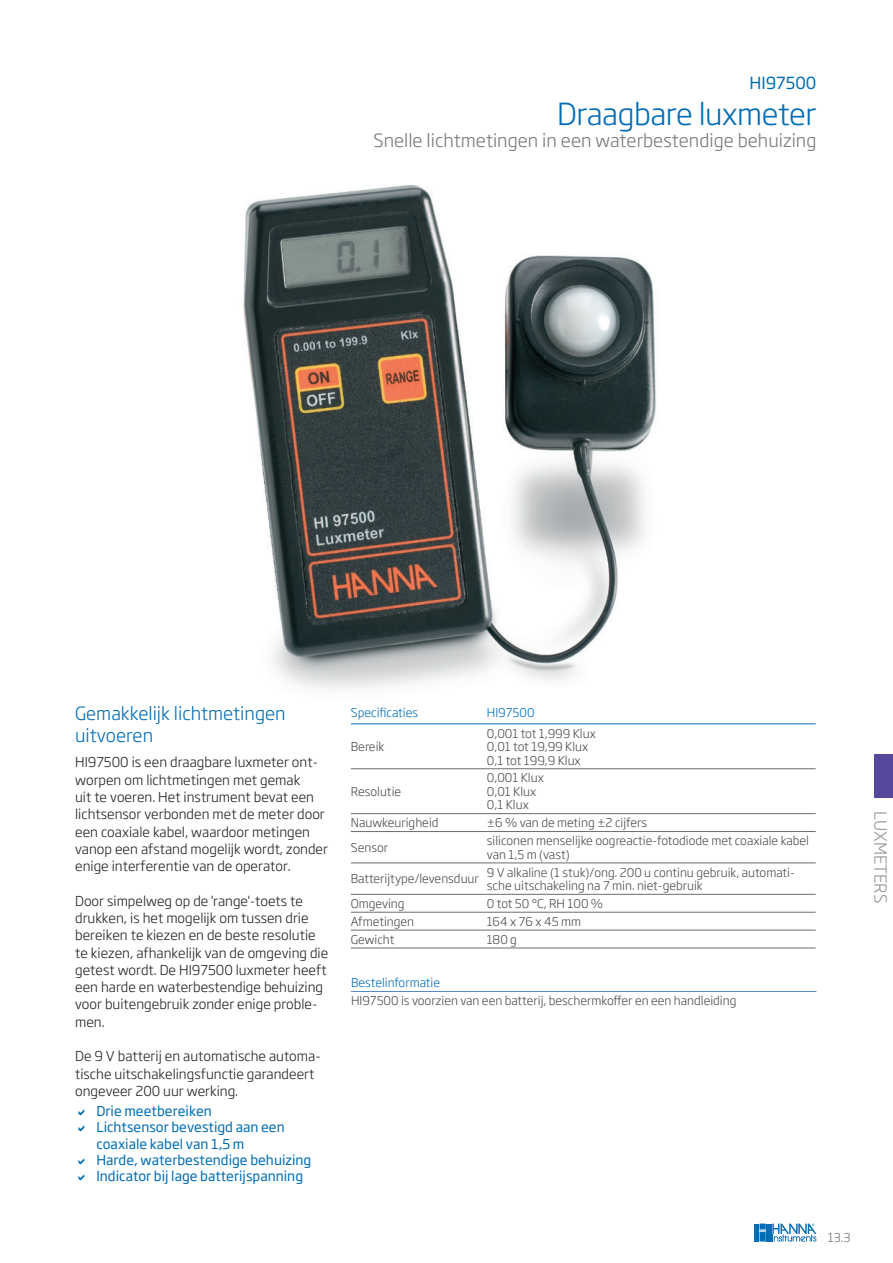
<style>
.page{position:relative;width:893px;height:1263px;background:#fff}
.page>*{position:absolute;margin:0;border:0;box-sizing:border-box;transform-origin:0 0}
.Titels{font:300 30px "Soho Gothic Pro";letter-spacing:-.015em;color:#006db7}
.subtitel_italic{font:300 18px "Soho Gothic Pro";color:#76787b}
.blauwe_titels_body{font:300 18px/21.6px "Soho Gothic Pro";color:#006db7}
.t1{font:300 16.5px "Soho Gothic Pro";color:#939598}
.Artikelcode{font:16.5px "Soho Gothic Pro";color:#006db7}
.BodyNew{font:300 13.5px/17.2px "Soho Gothic Pro";color:#231f20}
.t2{font:13.5px/16.2px "Soho Gothic Pro";color:#006db7}
.Tabeltekst__links{font:300 12px/13.5px "Soho Gothic Pro";color:#4b4c4d}
.tabellen_tekst{font:300 12px "Soho Gothic Pro";color:#4b4c4d}
.Tabeltekst__titel{font:300 12px "Soho Gothic Pro";color:#006db7}
.Bestelinformatie__ti{font:300 12px "Soho Gothic Pro";color:#006db7}
.t3{font:300 12px "Soho Gothic Pro";color:#6c6d70}
</style>
<div class="page">
<img style="left:243px;top:184px;width:413px;height:506px">
<hr style="left:351px;top:768px;width:136px;height:1px;background:#6c6d70">
<hr style="left:487px;top:768px;width:329px;height:1px;background:#6c6d70">
<hr style="left:351px;top:813px;width:136px;height:1px;background:#6c6d70">
<hr style="left:487px;top:813px;width:329px;height:1px;background:#6c6d70">
<hr style="left:351px;top:831px;width:136px;height:1px;background:#6c6d70">
<hr style="left:487px;top:831px;width:329px;height:1px;background:#6c6d70">
<hr style="left:351px;top:862px;width:136px;height:1px;background:#6c6d70">
<hr style="left:487px;top:862px;width:329px;height:1px;background:#6c6d70">
<hr style="left:351px;top:894px;width:136px;height:1px;background:#6c6d70">
<hr style="left:487px;top:894px;width:329px;height:1px;background:#6c6d70">
<hr style="left:351px;top:912px;width:136px;height:1px;background:#6c6d70">
<hr style="left:487px;top:912px;width:329px;height:1px;background:#6c6d70">
<hr style="left:351px;top:930px;width:136px;height:1px;background:#6c6d70">
<hr style="left:487px;top:930px;width:329px;height:1px;background:#6c6d70">
<hr style="left:351px;top:947px;width:136px;height:1px;background:#6c6d70">
<hr style="left:487px;top:947px;width:329px;height:1px;background:#6c6d70">
<hr style="left:351px;top:723px;width:136px;height:1px;background:#006db7">
<hr style="left:487px;top:723px;width:329px;height:1px;background:#006db7">
<hr style="left:351px;top:991px;width:465px;height:1px;background:#598ac8">
<svg style="left:754px;top:1223px;width:62px;height:19px"></svg>
<div style="left:874px;top:755px;width:19px;height:43px;background:#55499e"></div>
<p class="Artikelcode" style="left:749px;top:71px;width:68px">HI97500</p>
<p class="Titels" style="left:557px;top:91px;width:261px">Draagbare luxmeter</p>
<p class="subtitel_italic" style="left:373px;top:126px;width:444px">Snelle lichtmetingen in een waterbestendige behuizing</p>
<p class="blauwe_titels_body" style="left:75px;top:701px;width:212px">Gemakkelijk lichtmetingen uitvoeren</p>
<p class="BodyNew" style="left:75px;top:753px;width:254px">HI97500 is een draagbare luxmeter ont&shy;worpen om lichtmetingen met gemak<br>uit te voeren. Het instrument bevat een lichtsensor verbonden met de meter door een coaxiale kabel, waardoor metingen vanop een afstand mogelijk wordt, zonder enige interferentie van de operator.</p>
<p class="BodyNew" style="left:75px;top:891px;width:255px">Door simpelweg op de 'range'-toets te drukken, is het mogelijk om tussen drie bereiken te kiezen en de beste resolutie te kiezen, afhankelijk van de omgeving die getest wordt. De HI97500 luxmeter heeft een harde en waterbestendige behuizing voor buitengebruik zonder enige proble&shy;men.</p>
<p class="BodyNew" style="left:75px;top:1047px;width:247px">De 9 V batterij en automatische automa&shy;tische uitschakelingsfunctie garandeert ongeveer 200 uur werking.</p>
<p class="t2" style="left:96px;top:1102px;width:117px">Drie meetbereiken</p>
<p class="t2" style="left:96px;top:1118px;width:190px">Lichtsensor bevestigd aan een coaxiale kabel van 1,5 m</p>
<p class="t2" style="left:96px;top:1151px;width:217px">Harde, waterbestendige behuizing</p>
<p class="t2" style="left:96px;top:1167px;width:208px">Indicator bij lage batterijspanning</p>
<p class="Tabeltekst__titel" style="left:351px;top:704px;width:69px">Specificaties</p>
<p class="Tabeltekst__titel" style="left:487px;top:704px;width:49px">HI97500</p>
<p class="Tabeltekst__links" style="left:351px;top:739px;width:35px">Bereik</p>
<p class="Tabeltekst__links" style="left:487px;top:726px;width:110px">0,001 tot 1,999 Klux</p>
<p class="Tabeltekst__links" style="left:487px;top:739px;width:103px">0,01 tot 19,99 Klux</p>
<p class="Tabeltekst__links" style="left:487px;top:753px;width:95px">0,1 tot 199,9 Klux</p>
<p class="Tabeltekst__links" style="left:351px;top:784px;width:52px">Resolutie</p>
<p class="Tabeltekst__links" style="left:487px;top:770px;width:58px">0,001 Klux</p>
<p class="Tabeltekst__links" style="left:487px;top:784px;width:51px">0,01 Klux</p>
<p class="Tabeltekst__links" style="left:487px;top:797px;width:43px">0,1 Klux</p>
<p class="Tabeltekst__links" style="left:351px;top:815px;width:89px">Nauwkeurigheid</p>
<p class="Tabeltekst__links" style="left:487px;top:815px;width:162px">±6 % van de meting ±2 cijfers</p>
<p class="Tabeltekst__links" style="left:351px;top:840px;width:39px">Sensor</p>
<p class="Tabeltekst__links" style="left:487px;top:833px;width:324px">siliconen menselijke oogreactie-fotodiode met coaxiale kabel van 1,5 m (vast)</p>
<p class="Tabeltekst__links" style="left:351px;top:871px;width:130px">Batterijtype/levensduur</p>
<p class="Tabeltekst__links" style="left:487px;top:865px;width:309px">9 V alkaline (1 stuk)/ong. 200 u continu gebruik, automati&shy;sche uitschakeling na 7 min. niet-gebruik</p>
<p class="Tabeltekst__links" style="left:351px;top:896px;width:55px">Omgeving</p>
<p class="Tabeltekst__links" style="left:487px;top:896px;width:118px">0 tot 50 °C, RH 100 %</p>
<p class="Tabeltekst__links" style="left:351px;top:914px;width:65px">Afmetingen</p>
<p class="Tabeltekst__links" style="left:487px;top:914px;width:96px">164 x 76 x 45 mm</p>
<p class="Tabeltekst__links" style="left:351px;top:932px;width:45px">Gewicht</p>
<p class="Tabeltekst__links" style="left:487px;top:932px;width:32px">180 g</p>
<p class="Bestelinformatie__ti" style="left:351px;top:973px;width:91px">Bestelinformatie</p>
<p class="tabellen_tekst" style="left:351px;top:991px;width:387px">HI97500 is voorzien van een batterij, beschermkoffer en een handleiding</p>
<p class="t3" style="left:828px;top:1228px;width:24px">13.3</p>
<p class="t1" style="left:893px;top:811px;width:94px;rotate:90deg">LUXMETERS</p>
</div>
